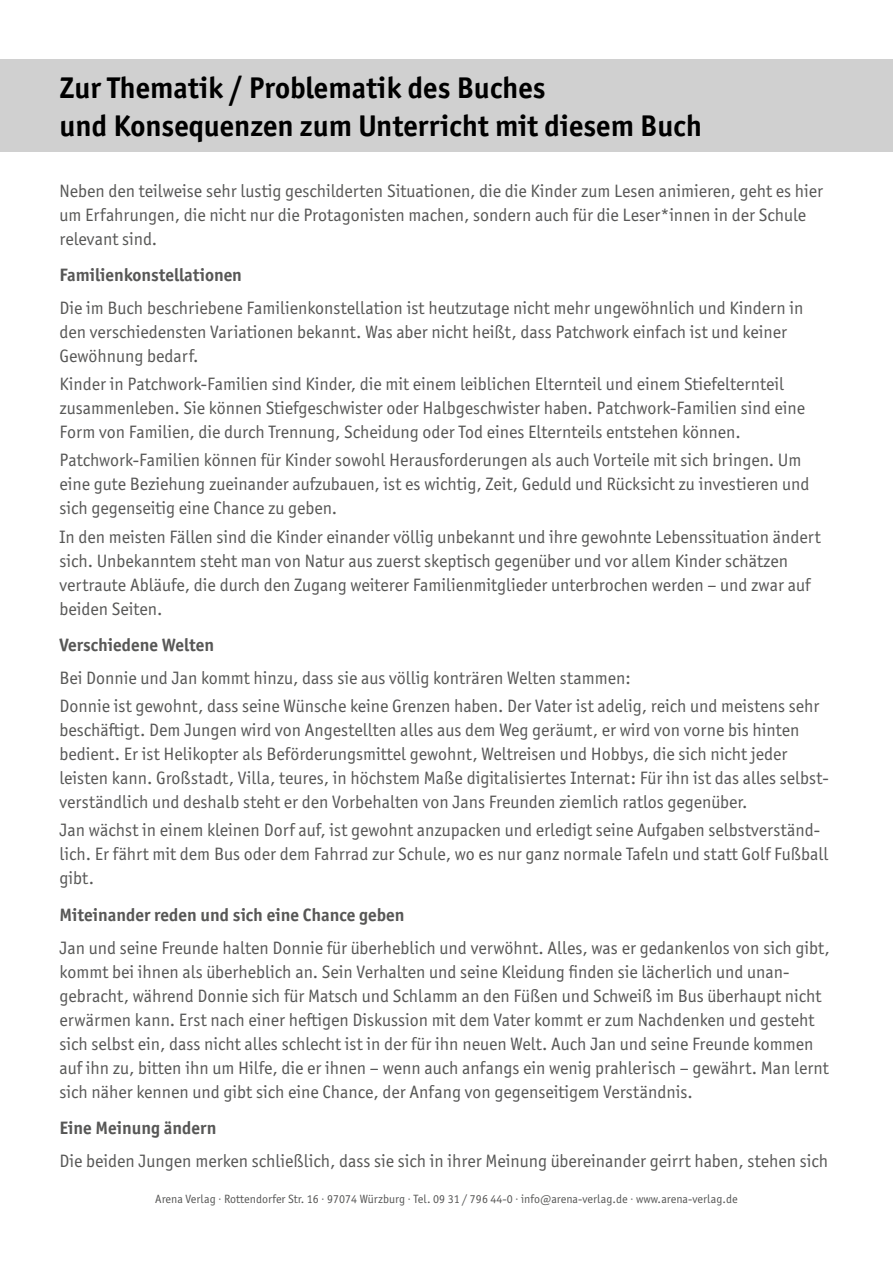
<style>
.page{position:relative;width:893px;height:1263px;background:#fff}
.page>*{position:absolute;margin:0;border:0;box-sizing:border-box;transform-origin:0 0}
.t1{font:700 30px/37.5px "Officina Sans ITC Pro";color:#000}
.t2{font:18px/24px "Officina Sans ITC Pro";color:#575756}
.t3{font:700 18px "Officina Sans ITC Pro";color:#575756}
.t4{font:12px "Officina Sans ITC Pro";color:#575756}
</style>
<div class="page">
<div style="left:0;top:60px;width:893px;height:92px;background:#d0d0d0"></div>
<h1 class="t1" style="left:60px;top:69px;width:644px">Zur Thematik / Problematik des Buches<br>und Konsequenzen zum Unterricht mit diesem Buch</h1>
<p class="t2" style="left:60px;top:178px;width:765px">Neben den teilweise sehr lustig geschilderten Situationen, die die Kinder zum Lesen animieren, geht es hier um Erfahrungen, die nicht nur die Protagonisten machen, sondern auch für die Leser*innen in der Schule relevant sind.</p>
<p class="t3" style="left:60px;top:264px;width:184px">Familienkonstellationen</p>
<p class="t2" style="left:60px;top:296px;width:745px">Die im Buch beschriebene Familienkonstellation ist heutzutage nicht mehr ungewöhnlich und Kindern in den verschiedensten Variationen bekannt. Was aber nicht heißt, dass Patchwork einfach ist und keiner<br>Gewöhnung bedarf.</p>
<p class="t2" style="left:60px;top:372px;width:747px">Kinder in Patchwork-Familien sind Kinder, die mit einem leiblichen Elternteil und einem Stiefelternteil zusammenleben. Sie können Stiefgeschwister oder Halbgeschwister haben. Patchwork-Familien sind eine<br>Form von Familien, die durch Trennung, Scheidung oder Tod eines Elternteils entstehen können.</p>
<p class="t2" style="left:60px;top:448px;width:751px">Patchwork-Familien können für Kinder sowohl Herausforderungen als auch Vorteile mit sich bringen. Um eine gute Beziehung zueinander aufzubauen, ist es wichtig, Zeit, Geduld und Rücksicht zu investieren und sich gegenseitig eine Chance zu geben.</p>
<p class="t2" style="left:60px;top:524px;width:763px">In den meisten Fällen sind die Kinder einander völlig unbekannt und ihre gewohnte Lebenssituation ändert sich. Unbekanntem steht man von Natur aus zuerst skeptisch gegenüber und vor allem Kinder schätzen vertraute Abläufe, die durch den Zugang weiterer Familienmitglieder unterbrochen werden – und zwar auf beiden Seiten.</p>
<p class="t3" style="left:60px;top:634px;width:156px">Verschiedene Welten</p>
<p class="t2" style="left:60px;top:664px;width:761px;line-height:28.2px">Bei Donnie und Jan kommt hinzu, dass sie aus völlig konträren Welten stammen:<br>Donnie ist gewohnt, dass seine Wünsche keine Grenzen haben. Der Vater ist adelig, reich und meistens sehr</p>
<p class="t2" style="left:60px;top:718px;width:771px">beschäftigt. Dem Jungen wird von Angestellten alles aus dem Weg geräumt, er wird von vorne bis hinten bedient. Er ist Helikopter als Beförderungsmittel gewohnt, Weltreisen und Hobbys, die sich nicht jeder leisten kann. Großstadt, Villa, teures, in höchstem Maße digitalisiertes Internat: Für ihn ist das alles selbst&shy;verständlich und deshalb steht er den Vorbehalten von Jans Freunden ziemlich ratlos gegenüber.</p>
<p class="t2" style="left:60px;top:818px;width:771px">Jan wächst in einem kleinen Dorf auf, ist gewohnt anzupacken und erledigt seine Aufgaben selbstverständ&shy;lich. Er fährt mit dem Bus oder dem Fahrrad zur Schule, wo es nur ganz normale Tafeln und statt Golf Fußball gibt.</p>
<p class="t3" style="left:60px;top:904px;width:346px">Miteinander reden und sich eine Chance geben</p>
<p class="t2" style="left:60px;top:935px;width:772px">Jan und seine Freunde halten Donnie für überheblich und verwöhnt. Alles, was er gedankenlos von sich gibt, kommt bei ihnen als überheblich an. Sein Verhalten und seine Kleidung finden sie lächerlich und unan&shy;gebracht, während Donnie sich für Matsch und Schlamm an den Füßen und Schweiß im Bus überhaupt nicht erwärmen kann. Erst nach einer heftigen Diskussion mit dem Vater kommt er zum Nachdenken und gesteht sich selbst ein, dass nicht alles schlecht ist in der für ihn neuen Welt. Auch Jan und seine Freunde kommen auf ihn zu, bitten ihn um Hilfe, die er ihnen – wenn auch anfangs ein wenig prahlerisch – gewährt. Man lernt sich näher kennen und gibt sich eine Chance, der Anfang von gegenseitigem Verständnis.</p>
<p class="t3" style="left:60px;top:1117px;width:158px">Eine Meinung ändern</p>
<p class="t2" style="left:60px;top:1149px;width:770px">Die beiden Jungen merken schließlich, dass sie sich in ihrer Meinung übereinander geirrt haben, stehen sich</p>
<p class="t4" style="left:155px;top:1191px;width:584px">Arena Verlag · Rottendorfer Str. 16 · 97074 Würzburg · Tel. 09 31 / 796 44-0 · info@arena-verlag.de · www.arena-verlag.de</p>
</div>
